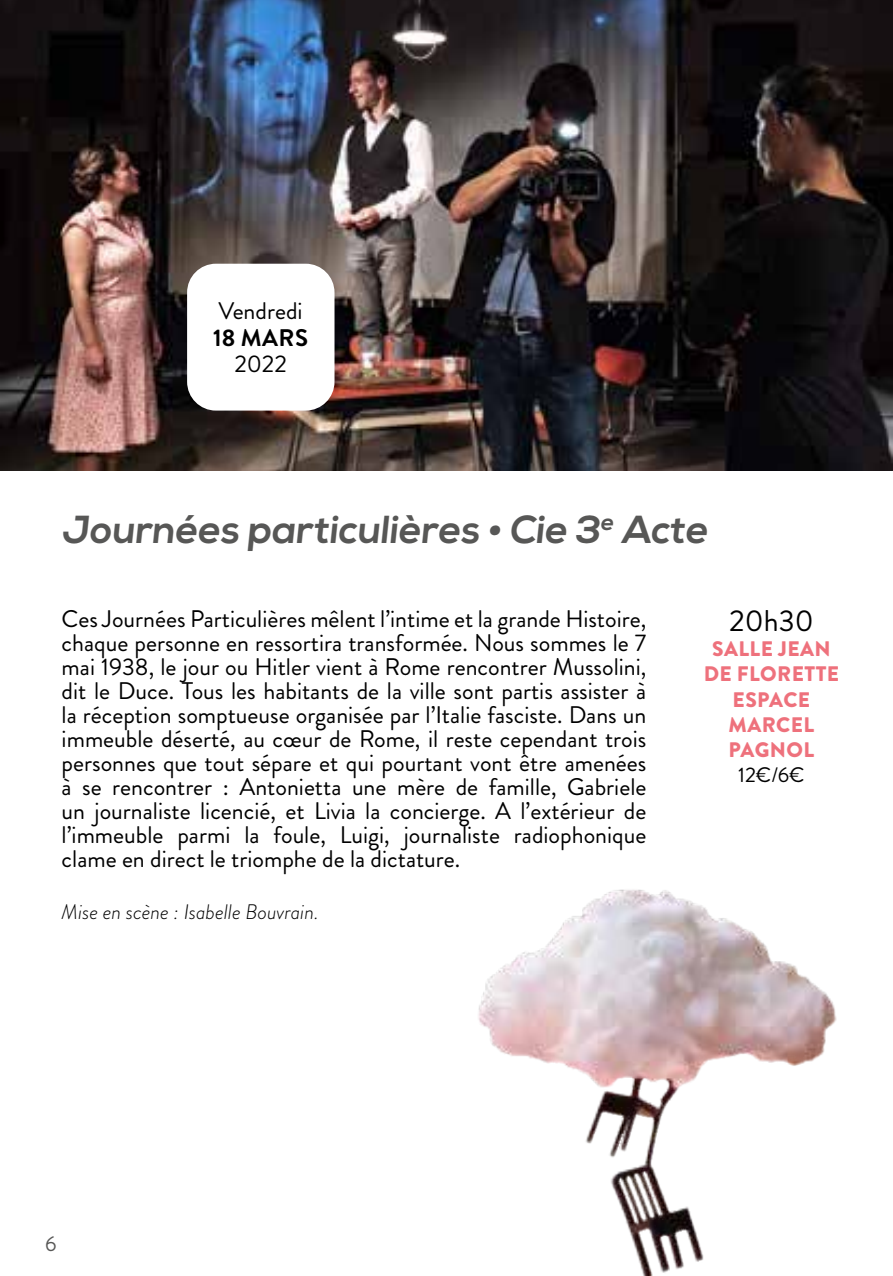
<style>
.page{position:relative;width:893px;height:1276px;background:#fff}
.page>*{position:absolute;margin:0;border:0;box-sizing:border-box;transform-origin:0 0}
.t1{font:700 39px "Nexa";color:#575756}
.t2{font:30px "Brandon Grotesque";color:#000}
.t3{font:24px/24px "Brandon Grotesque";color:#000;text-align:justify}
.t4{font:700 24px "Brandon Grotesque";letter-spacing:.02em;color:#000}
.t5{font:900 21px/25.2px "Brandon Grotesque";letter-spacing:.02em;color:#ee717c;text-align:center}
.t6{font:italic 300 21px "Brandon Grotesque";color:#000}
.t7{font:21px "Brandon Grotesque";color:#000}
.t8{font:21px "Brandon Grotesque";color:#575756}
</style>
<div class="page">
<img style="left:0;top:0;width:893px;height:470px">
<div style="left:187px;top:264px;width:147px;height:146px;background:#fff;border-radius:29px"></div>
<img style="left:478px;top:889px;width:358px;height:387px">
<p class="t3" style="left:219px;top:299px;width:86px">Vendredi</p>
<p class="t4" style="left:213px;top:320px;width:96px">18 MARS</p>
<p class="t3" style="left:234px;top:352px;width:54px">2022</p>
<h1 class="t1" style="left:62px;top:507px;width:653px">Journées particulières • Cie 3<sup>e</sup> Acte</h1>
<p class="t3" style="left:62px;top:607px;width:586px">Ces Journées Particulières mêlent l’intime et la grande Histoire, chaque personne en ressortira transformée. Nous sommes le 7 mai 1938, le jour ou Hitler vient à Rome rencontrer Mussolini, dit le Duce. Tous les habitants de la ville sont partis assister à la réception somptueuse organisée par l’Italie fasciste. Dans un immeuble déserté, au cœur de Rome, il reste cependant trois personnes que tout sépare et qui pourtant vont être amenées à se rencontrer : Antonietta une mère de famille, Gabriele un journaliste licencié, et Livia la concierge. A l’extérieur de l’immeuble parmi la foule, Luigi, journaliste radiophonique clame en direct le triomphe de la dictature.</p>
<p class="t6" style="left:62px;top:897px;width:258px">Mise en scène : Isabelle Bouvrain.</p>
<p class="t2" style="left:729px;top:600px;width:86px">20h30</p>
<p class="t5" style="left:704px;top:636px;width:137px">SALLE JEAN<br>DE FLORETTE<br>ESPACE<br>MARCEL<br>PAGNOL</p>
<p class="t7" style="left:738px;top:760px;width:68px">12€/6€</p>
<p class="t8" style="left:45px;top:1229px;width:13px">6</p>
</div>
